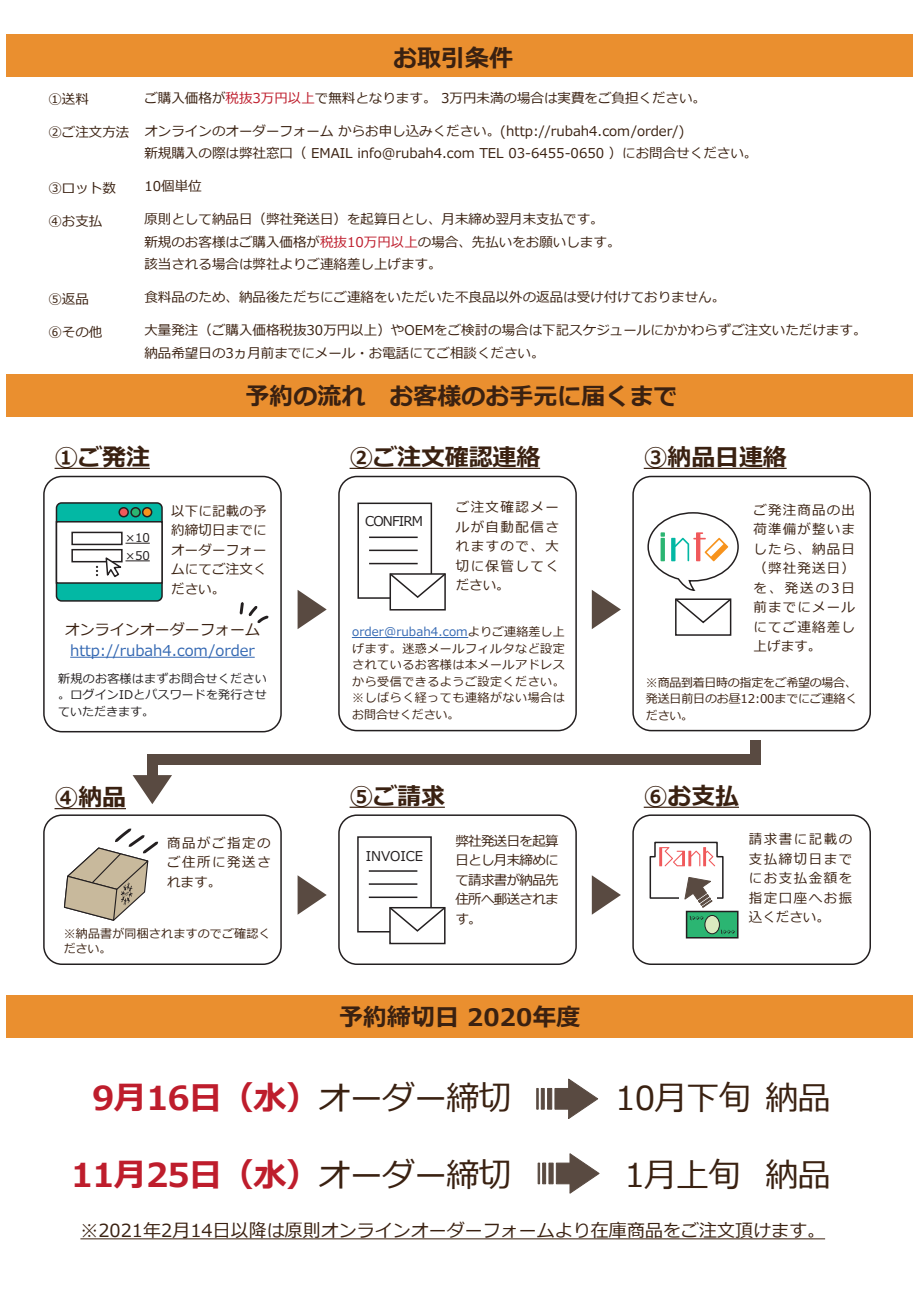
<style>
.page{position:relative;width:919px;height:1289px;background:#fff}
.page>*{position:absolute;margin:0;border:0;box-sizing:border-box;transform-origin:0 0}
.t1{font:700 33px "Meiryo";letter-spacing:-.025em;color:#be1d2c}
.t2{font:33px "Meiryo";letter-spacing:-.025em;color:#3a2111}
.t3{font:700 24px "Meiryo";color:#3a2111}
.t4{font:18px "Meiryo";color:#3a2111}
.t5{font:15px "Meiryo";color:#3569b3}
.t6{font:15px "Meiryo";color:#3a2111}
.t7{font:13.5px/19.5px "Meiryo";color:#3a2111;text-align:justify}
.t8{font:13.5px "Meiryo";letter-spacing:-.06em;color:#231f20}
.t9{font:13.5px "Meiryo";letter-spacing:-.01em;color:#231f20}
.t10{font:12px/16.5px "Meiryo";letter-spacing:.015em;color:#3a2111;text-align:justify}
.t11{font:12px/16.5px "Meiryo";letter-spacing:.015em;color:#231f20}
.s1{color:#be1d2c}
.s2{color:#3569b3}
.s3{font-weight:400;color:#3a2111}
</style>
<div class="page">
<div style="left:6px;top:374px;width:906px;height:43px;background:#ea8f2f"></div>
<div style="left:6px;top:35px;width:906px;height:42px;background:#ea8f2f"></div>
<div style="left:6px;top:995px;width:906px;height:43px;background:#ea8f2f"></div>
<div style="left:43px;top:476px;width:239px;height:256px;border:2px solid #231f20;border-radius:18px"></div>
<div style="left:632px;top:476px;width:238px;height:255px;border:2px solid #231f20;border-radius:18px"></div>
<div style="left:338px;top:814px;width:239px;height:151px;border:2px solid #231f20;border-radius:18px"></div>
<div style="left:632px;top:814px;width:238px;height:151px;border:2px solid #231f20;border-radius:18px"></div>
<div style="left:338px;top:476px;width:239px;height:255px;border:2px solid #231f20;border-radius:18px"></div>
<div style="left:43px;top:814px;width:239px;height:151px;border:2px solid #231f20;border-radius:18px"></div>
<hr style="left:80px;top:1238px;width:745px;height:1px;background:#3a2111">
<svg style="left:568px;top:1078px;width:30px;height:41px"></svg>
<div style="left:554px;top:1088px;width:22px;height:21px;background:#594a41;border:1px solid #594a41"></div>
<div style="left:547px;top:1088px;width:5px;height:21px;background:#594a41;border:1px solid #594a41"></div>
<div style="left:541px;top:1088px;width:3px;height:21px;background:#594a41;border:1px solid #594a41"></div>
<div style="left:536px;top:1088px;width:2px;height:21px;background:#594a41;border:1px solid #594a41"></div>
<svg style="left:569px;top:1153px;width:31px;height:41px"></svg>
<div style="left:556px;top:1162px;width:21px;height:22px;background:#594a41"></div>
<svg style="left:548px;top:1162px;width:5px;height:22px"></svg>
<svg style="left:542px;top:1162px;width:4px;height:22px"></svg>
<div style="left:537px;top:1162px;width:3px;height:22px;background:#594a41;border:1px solid #594a41"></div>
<hr style="left:349px;top:468px;width:191px;height:1px;background:#3a2111">
<hr style="left:55px;top:808px;width:71px;height:1px;background:#3a2111">
<hr style="left:643px;top:806px;width:96px;height:1px;background:#3a2111">
<hr style="left:55px;top:468px;width:95px;height:1px;background:#3a2111">
<hr style="left:643px;top:468px;width:143px;height:1px;background:#3a2111">
<hr style="left:349px;top:806px;width:96px;height:1px;background:#3a2111">
<hr style="left:70px;top:657px;width:185px;height:1px;background:#3569b3">
<div style="left:56px;top:503px;width:106px;height:98px;background:#03b8a4;border-radius:5px"></div>
<div style="left:56px;top:502px;width:107px;height:99px;border:2px solid #231f20;border-radius:5px"></div>
<div style="left:56px;top:521px;width:107px;height:62px;background:#fff;border:2px solid #231f20"></div>
<div style="left:143px;top:507px;width:9px;height:9px;background:#f7931d;border-radius:50%"></div>
<div style="left:142px;top:507px;width:10px;height:10px;border:2px solid #231f20;border-radius:50%"></div>
<div style="left:131px;top:507px;width:9px;height:9px;background:#2bb572;border-radius:50%"></div>
<div style="left:130px;top:507px;width:11px;height:10px;border:2px solid #231f20;border-radius:50%"></div>
<div style="left:119px;top:507px;width:9px;height:9px;background:#f0595b;border-radius:50%"></div>
<div style="left:118px;top:507px;width:11px;height:10px;border:2px solid #231f20;border-radius:50%"></div>
<div style="left:71px;top:531px;width:52px;height:14px;border:2px solid #231f20"></div>
<div style="left:71px;top:549px;width:52px;height:13px;border:2px solid #231f20"></div>
<svg style="left:96px;top:566px;width:2px;height:10px"></svg>
<svg style="left:125px;top:543px;width:25px;height:1px"></svg>
<svg style="left:104px;top:555px;width:46px;height:23px"></svg>
<hr style="left:352px;top:637px;width:116px;height:1px;background:#3569b3">
<div style="left:357px;top:502px;width:75px;height:96px;border:2px solid #231f20"></div>
<div style="left:389px;top:573px;width:57px;height:37px;background:#fff;border:2px solid #231f20"></div>
<svg style="left:388px;top:572px;width:58px;height:27px"></svg>
<hr style="left:369px;top:536px;width:48px;height:2px;background:#231f20">
<hr style="left:369px;top:549px;width:48px;height:2px;background:#231f20">
<hr style="left:369px;top:563px;width:48px;height:1px;background:#231f20">
<div style="left:357px;top:836px;width:75px;height:96px;border:2px solid #231f20"></div>
<div style="left:389px;top:907px;width:56px;height:37px;background:#fff;border:2px solid #231f20"></div>
<svg style="left:388px;top:905px;width:58px;height:27px"></svg>
<hr style="left:369px;top:870px;width:48px;height:1px;background:#231f20">
<hr style="left:369px;top:883px;width:48px;height:1px;background:#231f20">
<hr style="left:369px;top:896px;width:48px;height:2px;background:#231f20">
<svg style="left:239px;top:602px;width:29px;height:21px"></svg>
<svg style="left:675px;top:598px;width:57px;height:26px"></svg>
<svg style="left:647px;top:512px;width:92px;height:79px"></svg>
<svg style="left:64px;top:828px;width:94px;height:93px"></svg>
<div style="left:685px;top:910px;width:53px;height:28px;background:#2bb572;border:2px solid #231f20"></div>
<div style="left:704px;top:915px;width:15px;height:18px;background:#dbeac0;border-radius:50%"></div>
<div style="left:704px;top:915px;width:15px;height:19px;border:1px solid #231f20;border-radius:50%"></div>
<svg style="left:689px;top:916px;width:14px;height:4px"></svg>
<svg style="left:721px;top:929px;width:13px;height:5px"></svg>
<svg style="left:649px;top:841px;width:75px;height:67px"></svg>
<svg style="left:297px;top:590px;width:29px;height:39px"></svg>
<svg style="left:591px;top:590px;width:30px;height:39px"></svg>
<svg style="left:133px;top:775px;width:39px;height:29px"></svg>
<div style="left:147px;top:754px;width:613px;height:11px;background:#594a41"></div>
<div style="left:750px;top:740px;width:10px;height:25px;background:#594a41"></div>
<div style="left:147px;top:754px;width:10px;height:25px;background:#594a41"></div>
<svg style="left:297px;top:875px;width:29px;height:39px"></svg>
<svg style="left:591px;top:875px;width:30px;height:39px"></svg>
<p class="t7" style="left:48px;top:90px;width:42px">①送料</p>
<p class="t7" style="left:48px;top:123px;width:82px">②ご注文方法</p>
<p class="t7" style="left:48px;top:179px;width:69px">③ロット数</p>
<p class="t7" style="left:48px;top:212px;width:55px">④お支払</p>
<p class="t7" style="left:48px;top:290px;width:42px">⑤返品</p>
<p class="t7" style="left:48px;top:323px;width:55px">⑥その他</p>
<h2 class="t3" style="left:393px;top:41px;width:121px">お取引条件</h2>
<p class="t7" style="left:144px;top:89px;width:563px">ご購入価格が<span class="s1">税抜3万円以上</span>で無料となります。 3万円未満の場合は実費をご負担ください。</p>
<p class="t7" style="left:144px;top:120px;width:614px;line-height:22.5px">オンラインのオーダーフォーム からお申し込みください。(http://rubah4.com/order/)<br>新規購入の際は弊社窓口（ EMAIL info@rubah4.com TEL 03-6455-0650 ）にお問合せください。</p>
<p class="t7" style="left:144px;top:177px;width:59px">10個単位</p>
<p class="t7" style="left:144px;top:209px;width:477px;line-height:22.5px;text-align:left">原則として納品日（弊社発送日）を起算日とし、月末締め翌月末支払です。新規のお客様はご購入価格が<span class="s1">税抜10万円以上</span>の場合、先払いをお願いします。該当される場合は弊社よりご連絡差し上げます。</p>
<p class="t7" style="left:144px;top:288px;width:582px">食料品のため、納品後ただちにご連絡をいただいた不良品以外の返品は受け付けておりません。</p>
<p class="t7" style="left:144px;top:320px;width:723px;line-height:22.5px">大量発注（ご購入価格税抜30万円以上）やOEMをご検討の場合は下記スケジュールにかかわらずご注文いただけます。納品希望日の3ヵ月前までにメール・お電話にてご相談ください。</p>
<h2 class="t3" style="left:245px;top:379px;width:433px">予約の流れ　お客様のお手元に届くまで</h2>
<h2 class="t3" style="left:55px;top:440px;width:97px">①ご発注</h2>
<h2 class="t3" style="left:643px;top:440px;width:145px">③納品日連絡</h2>
<h2 class="t3" style="left:349px;top:440px;width:192px">②ご注文確認連絡</h2>
<p class="t7" style="left:455px;top:498px;width:105px">ご注文確認メールが自動配信されますので、大切に保管してください。</p>
<p class="t10" style="left:352px;top:624px;width:214px"><span class="s2">order@rubah4.com</span>よりご連絡差し上げます。迷惑メールフィルタなど設定されているお客様は本メールアドレスから受信できるようご設定ください。※しばらく経っても連絡がない場合はお問合せください。</p>
<p class="t7" style="left:171px;top:501px;width:97px">以下に記載の予約締切日までにオーダーフォームにてご注文ください。</p>
<p class="t7" style="left:753px;top:501px;width:103px">ご発注商品の出荷準備が整いましたら、納品日（弊社発送日）を、発送の3日前までにメールにてご連絡差し上げます。</p>
<p class="t8" style="left:365px;top:511px;width:59px">CONFIRM</p>
<p class="t11" style="left:125px;top:529px;width:26px;line-height:17.7px">×10 ×50</p>
<p class="t6" style="left:65px;top:619px;width:197px">オンラインオーダーフォーム</p>
<p class="t5" style="left:70px;top:640px;width:186px">http://rubah4.com/order</p>
<p class="t11" style="left:58px;top:670px;width:210px;text-align:justify">新規のお客様はまずお問合せください。ログインIDとパスワードを発行させていただきます。</p>
<p class="t10" style="left:646px;top:674px;width:213px">※商品到着日時の指定をご希望の場合、発送日前日のお昼12:00までにご連絡ください。</p>
<h2 class="t3" style="left:349px;top:779px;width:97px">⑤ご請求</h2>
<h2 class="t3" style="left:55px;top:780px;width:73px">④納品</h2>
<h2 class="t3" style="left:643px;top:779px;width:97px">⑥お支払</h2>
<p class="t7" style="left:167px;top:834px;width:105px">商品がご指定のご住所に発送されます。</p>
<p class="t10" style="left:64px;top:927px;width:208px;line-height:14.4px">※納品書が同梱されますのでご確認ください。</p>
<p class="t9" style="left:366px;top:846px;width:59px">INVOICE</p>
<p class="t7" style="left:455px;top:831px;width:105px">弊社発送日を起算日とし月末締めにて請求書が納品先住所へ郵送されます。</p>
<p class="t7" style="left:748px;top:830px;width:105px">請求書に記載の支払締切日までにお支払金額を指定口座へお振込ください。</p>
<h2 class="t3" style="left:339px;top:1000px;width:242px">予約締切日 2020年度</h2>
<h1 class="t1" style="left:92px;top:1074px;width:421px">9月16日（水）<span class="s3">オーダー締切</span></h1>
<h1 class="t1" style="left:71px;top:1151px;width:442px">11月25日（水）<span class="s3">オーダー締切</span></h1>
<h1 class="t2" style="left:615px;top:1074px;width:217px">10月下旬納品</h1>
<h1 class="t2" style="left:624px;top:1151px;width:119px">1月上旬</h1>
<h1 class="t2" style="left:765px;top:1151px;width:67px">納品</h1>
<h3 class="t4" style="left:80px;top:1217px;width:746px">※2021年2月14日以降は原則オンラインオーダーフォームより在庫商品をご注文頂けます。</h3>
</div>
